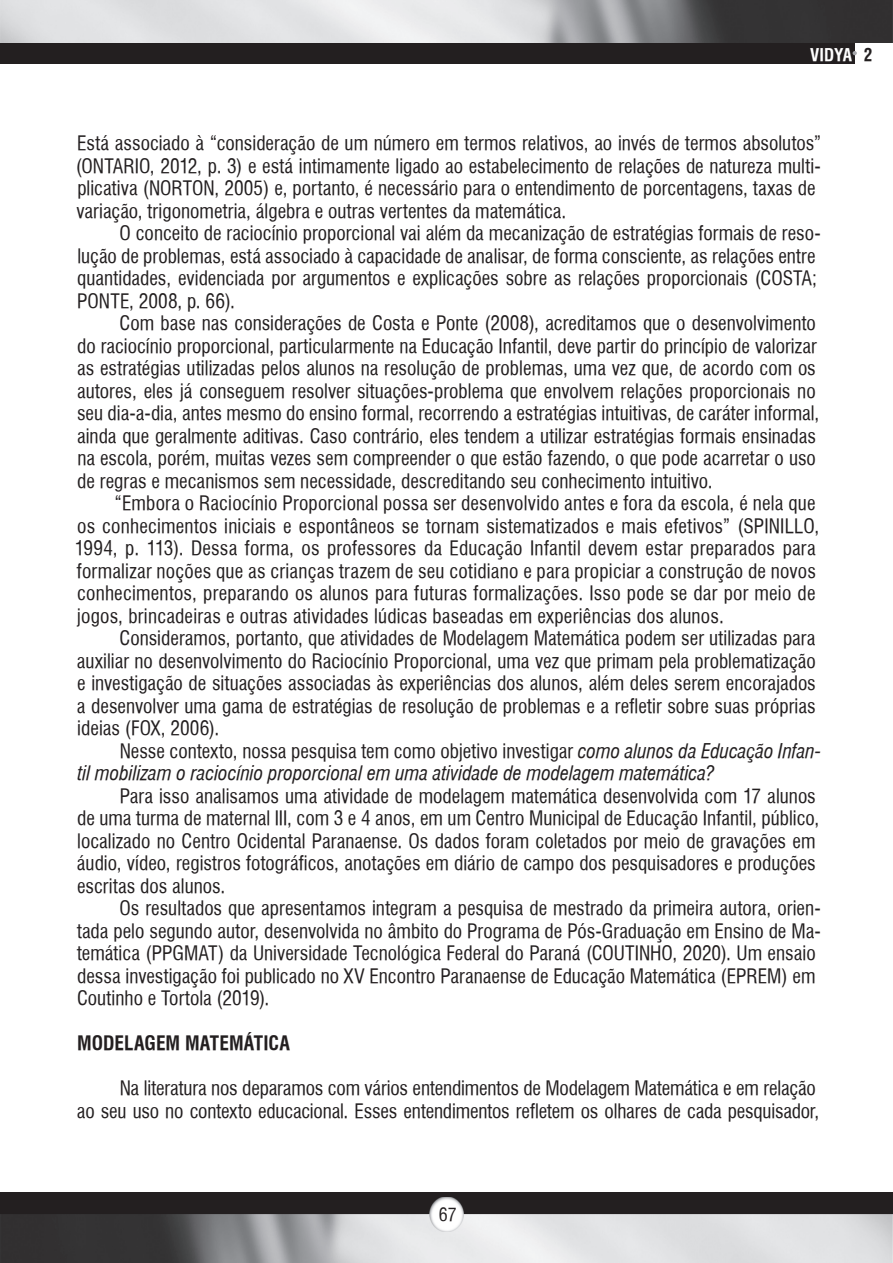
<style>
.page{position:relative;width:893px;height:1263px;background:#fff}
.page>*{position:absolute;margin:0;border:0;box-sizing:border-box;transform-origin:0 0}
.t1{font:19.5px/22.5px "Halvett Condensed";color:#231f20}
.t2{font:italic condensed 19.5px "Halvett";color:#231f20}
.t3{font:700 condensed 19.5px "Halvett";color:#231f20}
.t4{font:18px "Halvett Condensed";color:#231f20}
.t5{font:700 condensed 17.25px "Halvett";color:#fff}
.s1{color:#231f20}
.s2{font-family:"Halvett";font-style:italic;font-stretch:condensed}
</style>
<div class="page">
<div style="left:0;top:0;width:855px;height:64px;background:#231f20"></div>
<img style="left:0;top:0;width:893px;height:43px">
<svg style="left:853px;top:51px;width:4px;height:4px"></svg>
<div style="left:0;top:1193px;width:893px;height:70px;background:#231f20"></div>
<img style="left:0;top:1214px;width:893px;height:49px">
<img style="left:429px;top:1197px;width:34px;height:34px">
<p class="t5" style="left:810px;top:45px;width:64px">VIDYA <span class="s1">2</span></p>
<p class="t1" style="left:76px;top:132px;width:747px">Está associado à “consideração de um número em termos relativos, ao invés de termos absolutos” (ONTARIO, 2012, p. 3) e está intimamente ligado ao estabelecimento de relações de natureza multi&shy;plicativa (NORTON, 2005) e, portanto, é necessário para o entendimento de porcentagens, taxas de variação, trigonometria, álgebra e outras vertentes da matemática.</p>
<p class="t1" style="left:77px;top:222px;width:745px;text-indent:42px">O conceito de raciocínio proporcional vai além da mecanização de estratégias formais de reso&shy;lução de problemas, está associado à capacidade de analisar, de forma consciente, as relações entre quantidades, evidenciada por argumentos e explicações sobre as relações proporcionais (COSTA; PONTE, 2008, p. 66).</p>
<p class="t1" style="left:77px;top:312px;width:744px;text-indent:43px">Com base nas considerações de Costa e Ponte (2008), acreditamos que o desenvolvimento do raciocínio proporcional, particularmente na Educação Infantil, deve partir do princípio de valorizar as estratégias utilizadas pelos alunos na resolução de problemas, uma vez que, de acordo com os autores, eles já conseguem resolver situações-problema que envolvem relações proporcionais no seu dia-a-dia, antes mesmo do ensino formal, recorrendo a estratégias intuitivas, de caráter informal, ainda que geralmente aditivas. Caso contrário, eles tendem a utilizar estratégias formais ensinadas na escola, porém, muitas vezes sem compreender o que estão fazendo, o que pode acarretar o uso de regras e mecanismos sem necessidade, descreditando seu conhecimento intuitivo.</p>
<p class="t1" style="left:75px;top:492px;width:746px;text-indent:40px">“Embora o Raciocínio Proporcional possa ser desenvolvido antes e fora da escola, é nela que os conhecimentos iniciais e espontâneos se tornam sistematizados e mais efetivos” (SPINILLO, 1994, p. 113). Dessa forma, os professores da Educação Infantil devem estar preparados para formalizar noções que as crianças trazem de seu cotidiano e para propiciar a construção de novos conhecimentos, preparando os alunos para futuras formalizações. Isso pode se dar por meio de jogos, brincadeiras e outras atividades lúdicas baseadas em experiências dos alunos.</p>
<p class="t1" style="left:77px;top:627px;width:740px;text-align:justify;text-indent:43px">Consideramos, portanto, que atividades de Modelagem Matemática podem ser utilizadas para auxiliar no desenvolvimento do Raciocínio Proporcional, uma vez que primam pela problematização e investigação de situações associadas às experiências dos alunos, além deles serem encorajados a desenvolver uma gama de estratégias de resolução de problemas e a refletir sobre suas próprias ideias (FOX, 2006).</p>
<p class="t1" style="left:120px;top:739px;width:703px">Nesse contexto, nossa pesquisa tem como objetivo investigar <span class="s2">como alunos da Educação Infan-</span></p>
<p class="t2" style="left:77px;top:762px;width:639px">til mobilizam o raciocínio proporcional em uma atividade de modelagem matemática?</p>
<p class="t1" style="left:77px;top:784px;width:744px;text-indent:43px">Para isso analisamos uma atividade de modelagem matemática desenvolvida com 17 alunos de uma turma de maternal III, com 3 e 4 anos, em um Centro Municipal de Educação Infantil, público, localizado no Centro Ocidental Paranaense. Os dados foram coletados por meio de gravações em áudio, vídeo, registros fotográficos, anotações em diário de campo dos pesquisadores e produções escritas dos alunos.</p>
<p class="t1" style="left:77px;top:897px;width:745px;text-indent:43px">Os resultados que apresentamos integram a pesquisa de mestrado da primeira autora, orien&shy;tada pelo segundo autor, desenvolvida no âmbito do Programa de Pós-Graduação em Ensino de Ma&shy;temática (PPGMAT) da Universidade Tecnológica Federal do Paraná (COUTINHO, 2020). Um ensaio dessa investigação foi publicado no XV Encontro Paranaense de Educação Matemática (EPREM) em Coutinho e Tortola (2019).</p>
<p class="t3" style="left:77px;top:1031px;width:214px">MODELAGEM MATEMÁTICA</p>
<p class="t1" style="left:77px;top:1077px;width:744px;text-align:right">Na literatura nos deparamos com vários entendimentos de Modelagem Matemática e em relação<br>ao seu uso no contexto educacional. Esses entendimentos refletem os olhares de cada pesquisador,</p>
<p class="t4" style="left:439px;top:1204px;width:19px">67</p>
</div>
